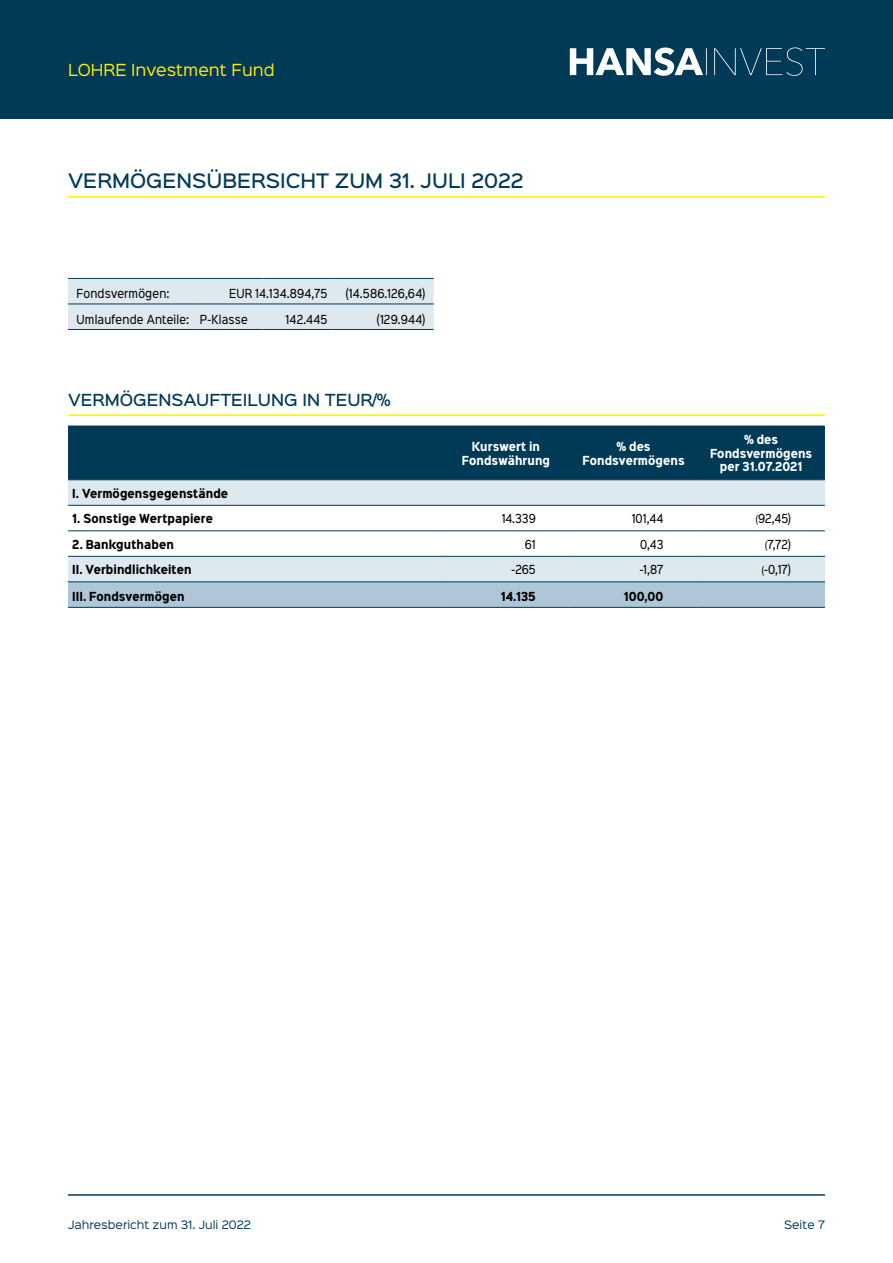
<style>
.page{position:relative;width:893px;height:1263px;background:#fff}
.page>*{position:absolute;margin:0;border:0;box-sizing:border-box;transform-origin:0 0}
.t1{font:500 18px "Sinkin Sans 500";color:#003a56}
.t2{font:500 15px "Sinkin Sans 500";color:#003a56}
.t3{font:15px "Sinkin Sans 400";color:#ffed00}
.t4{font:11.25px "Sinkin Sans Narrow W01 400 Rg";letter-spacing:.015em;color:#000}
.t5{font:700 11.25px "Sinkin Sans Narrow W01 700";letter-spacing:.01em;color:#000}
.t6{font:700 11.25px/13.5px "Sinkin Sans Narrow W01 700";letter-spacing:.005em;color:#fff;text-align:center}
.t7{font:10.5px "Sinkin Sans 400";color:#003a56}
.s1{font-size:9px}
</style>
<div class="page">
<div style="left:0;top:0;width:893px;height:119px;background:#003a56"></div>
<svg style="left:570px;top:47px;width:255px;height:29px"></svg>
<hr style="left:68px;top:1194px;width:757px;height:2px;background:#003a56">
<hr style="left:68px;top:196px;width:757px;height:2px;background:#ffed00">
<div style="left:68px;top:425px;width:757px;height:54px;background:#003a56"></div>
<svg style="left:68px;top:480px;width:757px;height:101px;fill:#dde8ef"></svg>
<svg style="left:68px;top:582px;width:757px;height:25px;background:#aac3d4"></svg>
<hr style="left:68px;top:479px;width:374px;height:1px;background:#003a56">
<hr style="left:442px;top:479px;width:128px;height:1px;background:#003a56">
<hr style="left:570px;top:479px;width:127px;height:1px;background:#003a56">
<hr style="left:697px;top:479px;width:128px;height:1px;background:#003a56">
<hr style="left:68px;top:530px;width:374px;height:1px;background:#003a56">
<hr style="left:442px;top:530px;width:128px;height:1px;background:#003a56">
<hr style="left:570px;top:530px;width:127px;height:1px;background:#003a56">
<hr style="left:697px;top:530px;width:128px;height:1px;background:#003a56">
<hr style="left:442px;top:505px;width:128px;height:1px;background:#003a56">
<hr style="left:570px;top:505px;width:127px;height:1px;background:#003a56">
<hr style="left:697px;top:505px;width:128px;height:1px;background:#003a56">
<hr style="left:442px;top:556px;width:128px;height:1px;background:#003a56">
<hr style="left:570px;top:556px;width:127px;height:1px;background:#003a56">
<hr style="left:697px;top:556px;width:128px;height:1px;background:#003a56">
<hr style="left:68px;top:505px;width:374px;height:1px;background:#003a56">
<hr style="left:68px;top:556px;width:374px;height:1px;background:#003a56">
<hr style="left:68px;top:581px;width:374px;height:1px;background:#003a56">
<hr style="left:442px;top:581px;width:128px;height:1px;background:#003a56">
<hr style="left:570px;top:581px;width:127px;height:1px;background:#003a56">
<hr style="left:697px;top:581px;width:128px;height:1px;background:#003a56">
<hr style="left:68px;top:607px;width:374px;height:1px;background:#003a56">
<hr style="left:442px;top:607px;width:128px;height:1px;background:#003a56">
<hr style="left:570px;top:607px;width:127px;height:1px;background:#003a56">
<hr style="left:697px;top:607px;width:128px;height:1px;background:#003a56">
<hr style="left:68px;top:414px;width:757px;height:2px;background:#ffed00">
<div style="left:68px;top:279px;width:366px;height:50px;background:#dde8ef"></div>
<hr style="left:68px;top:304px;width:132px;height:1px;background:#003a56">
<hr style="left:332px;top:304px;width:102px;height:1px;background:#003a56">
<hr style="left:68px;top:278px;width:132px;height:1px;background:#003a56">
<hr style="left:68px;top:329px;width:132px;height:1px;background:#003a56">
<hr style="left:332px;top:278px;width:102px;height:1px;background:#003a56">
<hr style="left:200px;top:329px;width:64px;height:1px;background:#003a56">
<hr style="left:264px;top:329px;width:68px;height:1px;background:#003a56">
<hr style="left:332px;top:329px;width:102px;height:1px;background:#003a56">
<hr style="left:200px;top:278px;width:64px;height:1px;background:#003a56">
<hr style="left:264px;top:278px;width:68px;height:1px;background:#003a56">
<hr style="left:200px;top:304px;width:64px;height:1px;background:#003a56">
<hr style="left:264px;top:304px;width:68px;height:1px;background:#003a56">
<h2 class="t3" style="left:68px;top:57px;width:208px">LOHRE Investment Fund</h2>
<h1 class="t1" style="left:68px;top:165px;width:376px">VERMÖGENSÜBERSICHT ZUM 31. Juli</h1>
<h1 class="t1" style="left:471px;top:165px;width:54px">2022</h1>
<p class="t4" style="left:77px;top:286px;width:94px">Fondsvermögen:</p>
<p class="t4" style="left:229px;top:286px;width:100px">EUR 14.134.894,75</p>
<p class="t4" style="left:346px;top:286px;width:81px">(14.586.126,64)</p>
<p class="t4" style="left:77px;top:311px;width:173px">Umlaufende Anteile: P-Klasse</p>
<p class="t4" style="left:286px;top:311px;width:43px">142.445</p>
<p class="t4" style="left:377px;top:311px;width:50px">(129.944)</p>
<h2 class="t2" style="left:68px;top:387px;width:324px">VERMÖGENSAUFTEILUNG IN TEUR/%</h2>
<p class="t6" style="left:462px;top:439px;width:90px">Kurswert in<br>Fondswährung</p>
<p class="t6" style="left:583px;top:439px;width:104px">% des<br>Fondsvermögens</p>
<p class="t6" style="left:710px;top:432px;width:104px">% des<br>Fondsvermögens per 31.07.2021</p>
<p class="t5" style="left:72px;top:485px;width:157px">I. Vermögensgegenstände</p>
<p class="t5" style="left:72px;top:511px;width:142px">1. Sonstige Wertpapiere</p>
<p class="t4" style="left:502px;top:511px;width:36px">14.339</p>
<p class="t4" style="left:632px;top:511px;width:33px">101,44</p>
<p class="t4" style="left:756px;top:511px;width:37px"><span class="s1">(</span>92,45)</p>
<p class="t5" style="left:72px;top:536px;width:103px">2. Bankguthaben</p>
<p class="t4" style="left:525px;top:536px;width:12px">61</p>
<p class="t4" style="left:640px;top:536px;width:25px">0,43</p>
<p class="t4" style="left:765px;top:536px;width:27px"><span class="s1">(</span>7,72)</p>
<p class="t5" style="left:72px;top:562px;width:121px">II. Verbindlichkeiten</p>
<p class="t4" style="left:512px;top:562px;width:26px">-265</p>
<p class="t4" style="left:640px;top:562px;width:25px">-1,87</p>
<p class="t4" style="left:762px;top:562px;width:31px"><span class="s1">(</span>-0,17)</p>
<p class="t5" style="left:72px;top:588px;width:114px">III. Fondsvermögen</p>
<p class="t5" style="left:501px;top:588px;width:36px">14.135</p>
<p class="t5" style="left:624px;top:588px;width:41px">100,00</p>
<p class="t7" style="left:68px;top:1216px;width:185px">Jahresbericht zum 31. Juli 2022</p>
<p class="t7" style="left:784px;top:1216px;width:42px">Seite 7</p>
</div>
